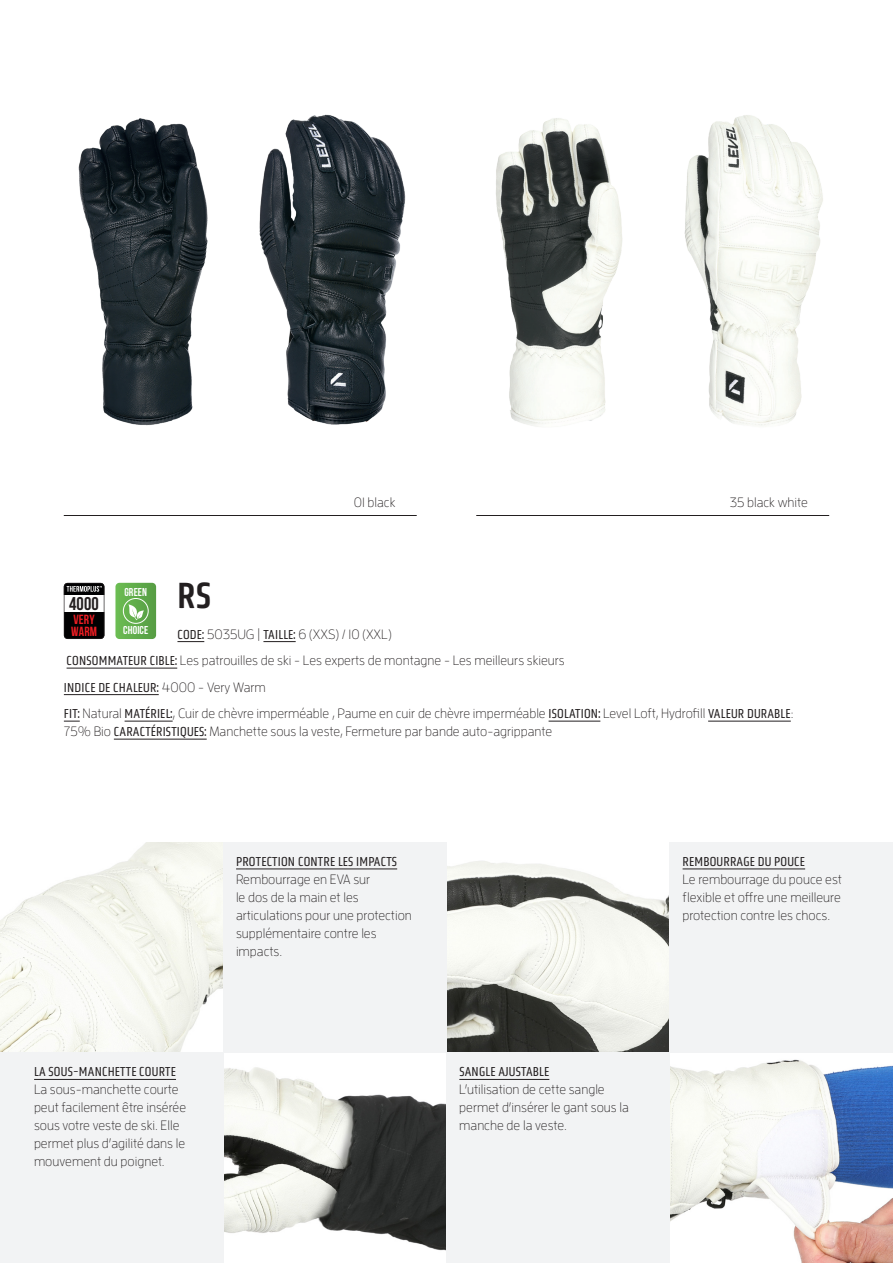
<style>
.page{position:relative;width:893px;height:1263px;background:#fff}
.page>*{position:absolute;margin:0;border:0;box-sizing:border-box;transform-origin:0 0}
.t1{font:37.5px "Obvia Condensed";color:#231f20}
.t2{font:700 18.45px "Bebas Neue";color:#231f20}
.glove_tech{font:300 13.5px/18px "Enzo OT";color:#231f20}
.glove_description{font:300 13.5px/18px "Enzo OT";color:#231f20}
.glove_description-2{font:13.5px "Obvia Condensed";letter-spacing:.015em;color:#231f20}
.code{font:300 13.5px "Enzo OT";color:#231f20}
.t3{font:700 13.2px/11.9px "Bebas Neue";letter-spacing:.01em;color:#ee1d23}
.t4{font:700 11.4px "Bebas Neue";letter-spacing:.01em;color:#fff}
.s1{font-family:"Obvia Condensed";font-weight:400}
.s2{font-family:"Enzo OT";font-weight:300}
</style>
<div class="page">
<svg style="left:115px;top:583px;width:41px;height:56px;background:#6fb45c"></svg>
<svg style="left:64px;top:583px;width:40px;height:56px"></svg>
<img style="left:78px;top:114px;width:328px;height:312px">
<img style="left:496px;top:115px;width:327px;height:312px">
<img style="left:446px;top:842px;width:224px;height:210px">
<img style="left:670px;top:1052px;width:223px;height:211px">
<img style="left:223px;top:1052px;width:223px;height:211px">
<img style="left:0;top:842px;width:223px;height:210px">
<svg style="left:177px;top:641px;width:27px;height:1px"></svg>
<hr style="left:263px;top:641px;width:33px;height:1px;background:#231f20">
<hr style="left:67px;top:668px;width:110px;height:1px;background:#231f20">
<hr style="left:64px;top:694px;width:95px;height:1px;background:#231f20">
<svg style="left:64px;top:721px;width:16px;height:1px"></svg>
<hr style="left:125px;top:721px;width:48px;height:1px;background:#231f20">
<hr style="left:549px;top:721px;width:51px;height:1px;background:#231f20">
<hr style="left:708px;top:721px;width:83px;height:1px;background:#231f20">
<hr style="left:114px;top:739px;width:93px;height:1px;background:#231f20">
<hr style="left:64px;top:515px;width:353px;height:1px;background:#231f20">
<hr style="left:476px;top:515px;width:353px;height:1px;background:#231f20">
<div style="left:0;top:1052px;width:223px;height:211px;background:#f2f3f4"></div>
<hr style="left:34px;top:1079px;width:142px;height:1px;background:#231f20">
<div style="left:446px;top:1052px;width:224px;height:211px;background:#f2f3f4"></div>
<hr style="left:459px;top:1079px;width:90px;height:1px;background:#231f20">
<div style="left:223px;top:842px;width:223px;height:210px;background:#f2f3f4"></div>
<hr style="left:236px;top:868px;width:161px;height:1px;background:#231f20">
<div style="left:670px;top:842px;width:223px;height:210px;background:#f2f3f4"></div>
<hr style="left:683px;top:868px;width:122px;height:1px;background:#231f20">
<p class="code" style="left:354px;top:494px;width:43px">01 black</p>
<p class="code" style="left:730px;top:494px;width:80px">35 black white</p>
<p class="t1" style="left:178px;top:573px;width:35px">RS</p>
<p class="glove_description" style="left:177px;top:624px;width:216px"><span class="s1">CODE:</span> 5035UG | <span class="s1">TAILLE:</span> 6 (XXS) / 10 (XXL)</p>
<p class="glove_description" style="left:67px;top:651px;width:500px"><span class="s1">CONSOMMATEUR CIBLE:</span> Les patrouilles de ski - Les experts de montagne - Les meilleurs skieurs</p>
<p class="glove_description-2" style="left:64px;top:679px;width:203px">INDICE DE CHALEUR: <span class="s2">4000 - Very Warm</span></p>
<p class="glove_description" style="left:64px;top:704px;width:731px"><span class="s1">FIT:</span> Natural <span class="s1">MATÉRIEL:</span>, Cuir de chèvre imperméable , Paume en cuir de chèvre imperméable <span class="s1">ISOLATION:</span> Level Loft, Hydrofill <span class="s1">VALEUR DURABLE</span>:<br>75% Bio <span class="s1">CARACTÉRISTIQUES:</span> Manchette sous la veste, Fermeture par bande auto-agrippante</p>
<p class="t4" style="left:124px;top:586px;width:24px">GREEN</p>
<p class="t4" style="left:123px;top:623px;width:27px">CHOICE</p>
<p class="t2" style="left:69px;top:594px;width:31px">4000</p>
<p class="t3" style="left:71px;top:613px;width:27px">VERY<br>WARM</p>
<p class="glove_tech" style="left:236px;top:852px;width:177px"><span class="s1">PROTECTION CONTRE LES IMPACTS<br></span>Rembourrage en EVA sur<br>le dos de la main et les articulations pour une protection supplémentaire contre les impacts.</p>
<p class="glove_tech" style="left:682px;top:852px;width:161px"><span class="s1">REMBOURRAGE DU POUCE<br></span>Le rembourrage du pouce est flexible et offre une meilleure protection contre les chocs.</p>
<p class="glove_tech" style="left:34px;top:1062px;width:154px"><span class="s1">LA SOUS-MANCHETTE COURTE<br></span>La sous-manchette courte peut facilement être insérée sous votre veste de ski. Elle permet plus d’agilité dans le mouvement du poignet.</p>
<p class="glove_tech" style="left:459px;top:1062px;width:171px"><span class="s1">SANGLE AJUSTABLE<br></span>L’utilisation de cette sangle permet d’insérer le gant sous la manche de la veste.</p>
</div>
